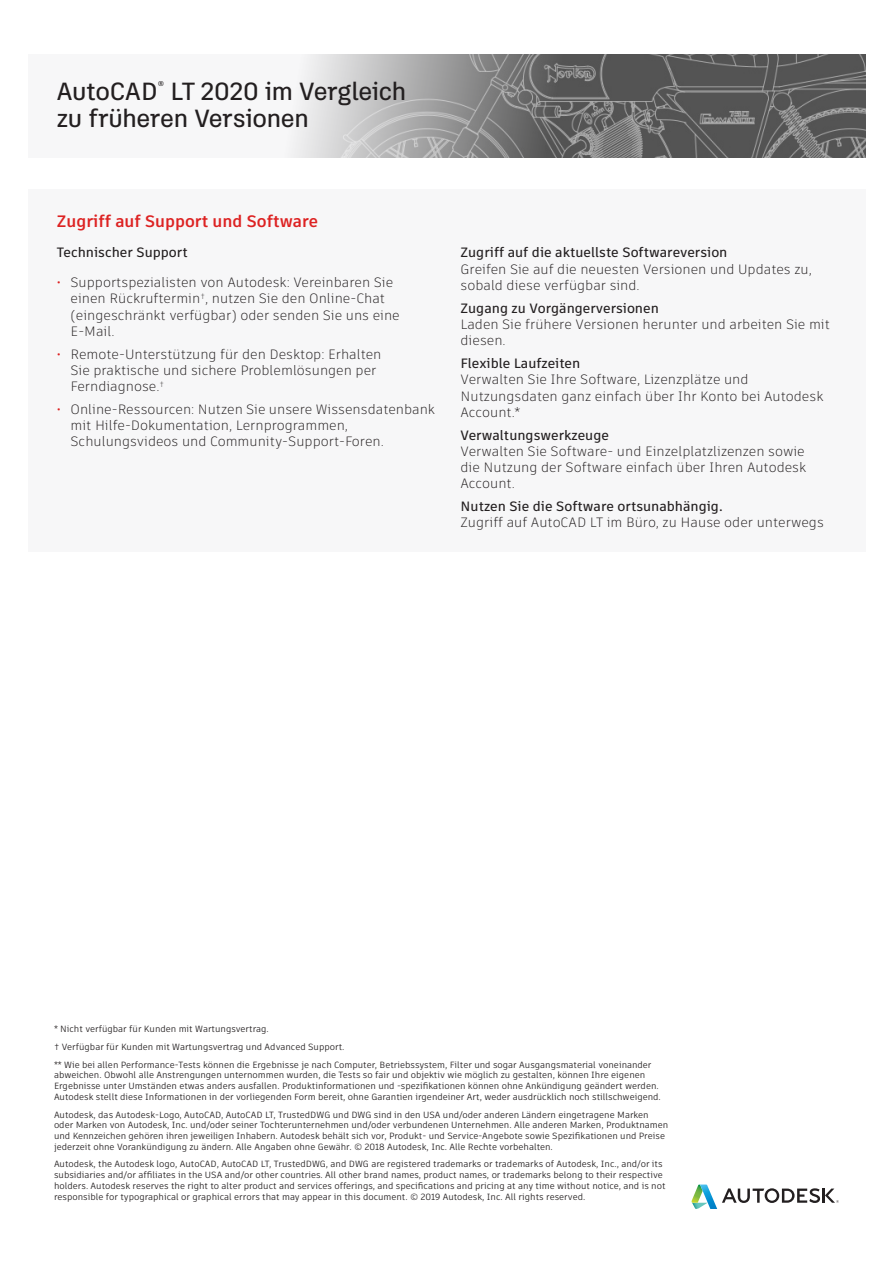
<style>
.page{position:relative;width:893px;height:1263px;background:#fff}
.page>*{position:absolute;margin:0;border:0;box-sizing:border-box;transform-origin:0 0}
.t1{font:500 24.75px/27px "Artifakt Legend";letter-spacing:-.02em;color:#231f20}
.medium_body{font:700 16.5px "Artifakt Element";color:#d22}
.medium_body-2{font:300 13.5px/16.2px "Artifakt Element";color:#231f20}
.medium_body-3{font:500 13.5px "Artifakt Element";color:#231f20}
.t2{font:9px/10.8px "Artifakt Element";color:#231f20}
.t3{font:500 7.05px "Artifakt Legend";color:#231f20}
.s1{font-weight:400;color:#d22}
</style>
<div class="page">
<svg style="left:287px;top:54px;width:579px;height:103px"></svg>
<div style="left:29px;top:190px;width:837px;height:362px;background:#f7f7f8"></div>
<svg style="left:691px;top:1184px;width:148px;height:25px"></svg>
<p class="t1" style="left:57px;top:78px;width:102px">AutoCAD</p>
<p class="t3" style="left:158px;top:78px;width:8px">®</p>
<p class="t1" style="left:57px;top:78px;width:351px;text-indent:113px">LT 2020 im Vergleich zu früheren Versionen</p>
<p class="medium_body" style="left:57px;top:210px;width:263px">Zugriff auf Support und Software</p>
<p class="medium_body-3" style="left:57px;top:243px;width:132px">Technischer Support</p>
<p class="medium_body-2" style="left:70px;top:274px;width:331px;text-indent:-14px"><span class="s1">•</span> Supportspezialisten von Autodesk: Vereinbaren Sie einen Rückruftermin<sup>†</sup>, nutzen Sie den Online-Chat (eingeschränkt verfügbar) oder senden Sie uns eine E-Mail.</p>
<p class="medium_body-2" style="left:70px;top:346px;width:313px;text-indent:-14px"><span class="s1">•</span> Remote-Unterstützung für den Desktop: Erhalten<br>Sie praktische und sichere Problemlösungen per<br>Ferndiagnose.<sup>†</sup></p>
<p class="medium_body-2" style="left:70px;top:401px;width:366px;text-indent:-14px"><span class="s1">•</span> Online-Ressourcen: Nutzen Sie unsere Wissensdatenbank mit Hilfe-Dokumentation, Lernprogrammen,<br>Schulungsvideos und Community-Support-Foren.</p>
<p class="medium_body-3" style="left:460px;top:243px;width:268px">Zugriff auf die aktuellste Softwareversion</p>
<p class="medium_body-2" style="left:460px;top:261px;width:353px">Greifen Sie auf die neuesten Versionen und Updates zu, sobald diese verfügbar sind.</p>
<p class="medium_body-3" style="left:460px;top:299px;width:200px">Zugang zu Vorgängerversionen</p>
<p class="medium_body-2" style="left:460px;top:316px;width:371px">Laden Sie frühere Versionen herunter und arbeiten Sie mit diesen.</p>
<p class="medium_body-3" style="left:460px;top:354px;width:121px">Flexible Laufzeiten</p>
<p class="medium_body-2" style="left:460px;top:371px;width:364px">Verwalten Sie Ihre Software, Lizenzplätze und<br>Nutzungsdaten ganz einfach über Ihr Konto bei Autodesk<br>Account.*</p>
<p class="medium_body-3" style="left:460px;top:425px;width:150px">Verwaltungswerkzeuge</p>
<p class="medium_body-2" style="left:460px;top:443px;width:347px;text-align:justify">Verwalten Sie Software- und Einzelplatzlizenzen sowie die Nutzung der Software einfach über Ihren Autodesk Account.</p>
<p class="medium_body-3" style="left:460px;top:497px;width:264px">Nutzen Sie die Software ortsunabhängig.</p>
<p class="medium_body-2" style="left:460px;top:515px;width:365px">Zugriff auf AutoCAD LT im Büro, zu Hause oder unterwegs</p>
<p class="t2" style="left:54px;top:1024px;width:216px">* Nicht verfügbar für Kunden mit Wartungsvertrag.</p>
<p class="t2" style="left:54px;top:1041px;width:292px">† Verfügbar für Kunden mit Wartungsvertrag und Advanced Support.</p>
<p class="t2" style="left:54px;top:1059px;width:608px">** Wie bei allen Performance-Tests können die Ergebnisse je nach Computer, Betriebssystem, Filter und sogar Ausgangsmaterial voneinander abweichen. Obwohl alle Anstrengungen unternommen wurden, die Tests so fair und objektiv wie möglich zu gestalten, können Ihre eigenen Ergebnisse unter Umständen etwas anders ausfallen. Produktinformationen und -spezifikationen können ohne Ankündigung geändert werden.<br>Autodesk stellt diese Informationen in der vorliegenden Form bereit, ohne Garantien irgendeiner Art, weder ausdrücklich noch stillschweigend.</p>
<p class="t2" style="left:54px;top:1109px;width:616px">Autodesk, das Autodesk-Logo, AutoCAD, AutoCAD LT, TrustedDWG und DWG sind in den USA und/oder anderen Ländern eingetragene Marken oder Marken von Autodesk, Inc. und/oder seiner Tochterunternehmen und/oder verbundenen Unternehmen. Alle anderen Marken, Produktnamen und Kennzeichen gehören ihren jeweiligen Inhabern. Autodesk behält sich vor, Produkt- und Service-Angebote sowie Spezifikationen und Preise jederzeit ohne Vorankündigung zu ändern. Alle Angaben ohne Gewähr. © 2018 Autodesk, Inc. Alle Rechte vorbehalten.</p>
<p class="t2" style="left:54px;top:1159px;width:613px">Autodesk, the Autodesk logo, AutoCAD, AutoCAD LT, TrustedDWG, and DWG are registered trademarks or trademarks of Autodesk, Inc., and/or its subsidiaries and/or affiliates in the USA and/or other countries. All other brand names, product names, or trademarks belong to their respective holders. Autodesk reserves the right to alter product and services offerings, and specifications and pricing at any time without notice, and is not responsible for typographical or graphical errors that may appear in this document. © 2019 Autodesk, Inc. All rights reserved.</p>
</div>
